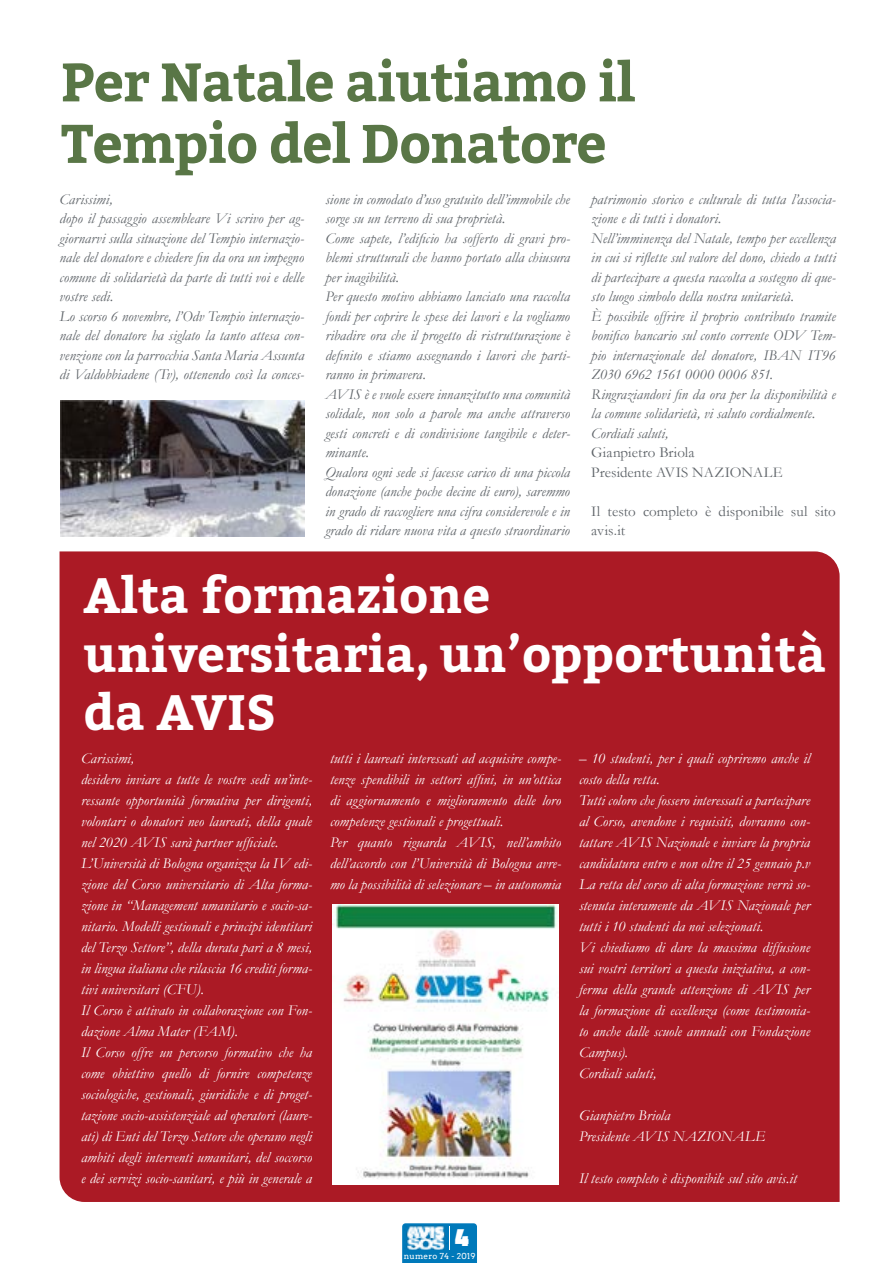
<style>
.page{position:relative;width:893px;height:1263px;background:#fff}
.page>*{position:absolute;margin:0;border:0;box-sizing:border-box;transform-origin:0 0}
.t1{font:700 54px/61.5px "Bitter";letter-spacing:-.02em;color:#597646}
.t2{font:700 49.5px/58.5px "Bitter";color:#fff}
.t3{font:900 25.5px "Titillium";color:#fff}
.t4{font:italic 15px/21px "Garamond";letter-spacing:.005em;color:#fff}
.t5{font:italic 15px/19.5px "Garamond";letter-spacing:.005em;color:#5f6469}
.t6{font:15px/19.5px "Garamond";letter-spacing:.005em;color:#5f6469}
.t7{font:8.25px "Arvo";letter-spacing:.025em;color:#fff}
</style>
<div class="page">
<svg style="left:402px;top:1223px;width:75px;height:40px;background:#3895c7"></svg>
<div style="left:60px;top:551px;width:780px;height:651px;background:#ab1a25"></div>
<img style="left:332px;top:904px;width:227px;height:281px">
<img style="left:61px;top:400px;width:244px;height:137px">
<h1 class="t1" style="left:61px;top:50px;width:576px">Per Natale aiutiamo il<br>Tempio del Donatore</h1>
<p class="t5" style="left:60px;top:189px;width:246px">Carissimi,<br>dopo il passaggio assembleare Vi scrivo per ag&shy;giornarvi sulla situazione del Tempio internazio&shy;nale del donatore e chiedere fin da ora un impegno comune di solidarietà da parte di tutti voi e delle vostre sedi.<br>Lo scorso 6 novembre, l’Odv Tempio internazio&shy;nale del donatore ha siglato la tanto attesa con&shy;venzione con la parrocchia Santa Maria Assunta di Valdobbiadene (Tv), ottenendo così la conces-</p>
<p class="t5" style="left:325px;top:189px;width:246px">sione in comodato d’uso gratuito dell’immobile che sorge su un terreno di sua proprietà.<br>Come sapete, l’edificio ha sofferto di gravi pro&shy;blemi strutturali che hanno portato alla chiusura per inagibilità.<br>Per questo motivo abbiamo lanciato una raccolta fondi per coprire le spese dei lavori e la vogliamo ribadire ora che il progetto di ristrutturazione è definito e stiamo assegnando i lavori che parti&shy;ranno in primavera.<br>AVIS è e vuole essere innanzitutto una comunità solidale, non solo a parole ma anche attraverso gesti concreti e di condivisione tangibile e deter&shy;minante.<br>Qualora ogni sede si facesse carico di una piccola donazione (anche poche decine di euro), saremmo in grado di raccogliere una cifra considerevole e in grado di ridare nuova vita a questo straordinario</p>
<p class="t5" style="left:591px;top:189px;width:246px">patrimonio storico e culturale di tutta l’associa&shy;zione e di tutti i donatori.<br>Nell’imminenza del Natale, tempo per eccellenza in cui si riflette sul valore del dono, chiedo a tutti di partecipare a questa raccolta a sostegno di que&shy;sto luogo simbolo della nostra unitarietà.<br>È possibile offrire il proprio contributo tramite bonifico bancario sul conto corrente ODV Tem&shy;pio internazionale del donatore, IBAN IT96<br>Z030 6962 1561 0000 0006 851.<br>Ringraziandovi fin da ora per la disponibilità e la comune solidarietà, vi saluto cordialmente.<br>Cordiali saluti,</p>
<p class="t6" style="left:591px;top:442px;width:193px">Gianpietro Briola<br>Presidente AVIS NAZIONALE</p>
<p class="t6" style="left:591px;top:501px;width:246px">Il testo completo è disponibile sul sito avis.it</p>
<h2 class="t2" style="left:84px;top:565px;width:744px">Alta formazione universitaria, un’opportunità da AVIS</h2>
<p class="t4" style="left:81px;top:747px;width:233px">Carissimi,<br>desidero inviare a tutte le vostre sedi un’inte&shy;ressante opportunità formativa per dirigenti, volontari o donatori neo laureati, della quale nel 2020 AVIS sarà partner ufficiale.<br>L’Università di Bologna organizza la IV edi&shy;zione del Corso universitario di Alta forma&shy;zione in “Management umanitario e socio-sa&shy;nitario. Modelli gestionali e principi identitari del Terzo Settore”, della durata pari a 8 mesi, in lingua italiana che rilascia 16 crediti forma&shy;tivi universitari (CFU).<br>Il Corso è attivato in collaborazione con Fon&shy;dazione Alma Mater (FAM).<br>Il Corso offre un percorso formativo che ha come obiettivo quello di fornire competenze sociologiche, gestionali, giuridiche e di proget&shy;tazione socio-assistenziale ad operatori (laure&shy;ati) di Enti del Terzo Settore che operano negli ambiti degli interventi umanitari, del soccorso e dei servizi socio-sanitari, e più in generale a</p>
<p class="t4" style="left:330px;top:747px;width:233px">tutti i laureati interessati ad acquisire compe&shy;tenze spendibili in settori affini, in un’ottica di aggiornamento e miglioramento delle loro competenze gestionali e progettuali.<br>Per quanto riguarda AVIS, nell’ambito dell’accordo con l’Università di Bologna avre&shy;mo la possibilità di selezionare – in autonomia</p>
<p class="t4" style="left:579px;top:747px;width:233px">– 10 studenti, per i quali copriremo anche il costo della retta.<br>Tutti coloro che fossero interessati a partecipare al Corso, avendone i requisiti, dovranno con&shy;tattare AVIS Nazionale e inviare la propria candidatura entro e non oltre il 25 gennaio p.v La retta del corso di alta formazione verrà so&shy;stenuta interamente da AVIS Nazionale per tutti i 10 studenti da noi selezionati.<br>Vi chiediamo di dare la massima diffusione sui vostri territori a questa iniziativa, a con&shy;ferma della grande attenzione di AVIS per la formazione di eccellenza (come testimonia&shy;to anche dalle scuole annuali con Fondazione Campus).<br>Cordiali saluti,</p>
<p class="t4" style="left:579px;top:1104px;width:188px">Gianpietro Briola<br>Presidente AVIS NAZIONALE</p>
<p class="t4" style="left:579px;top:1167px;width:219px">Il testo completo è disponibile sul sito avis.it</p>
<h3 class="t3" style="left:455px;top:1218px;width:16px">4</h3>
<p class="t7" style="left:404px;top:1251px;width:73px">numero 74 - 2019</p>
</div>
